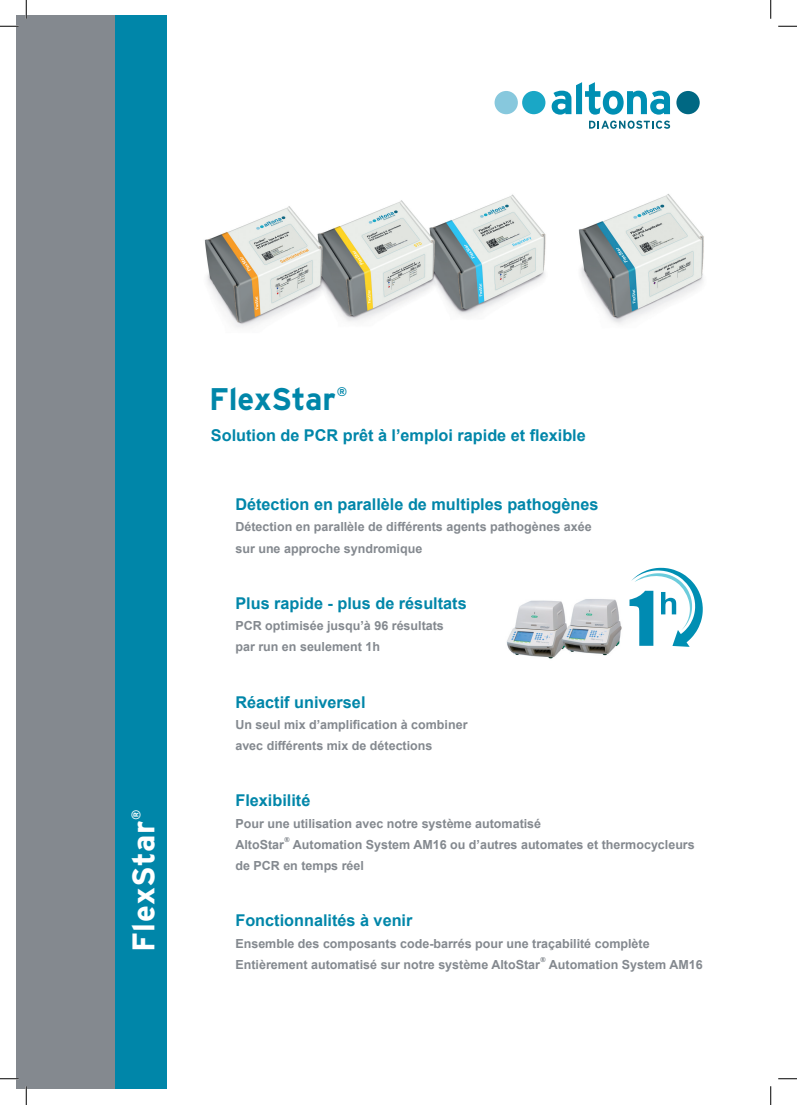
<style>
.page{position:relative;width:797px;height:1105px;background:#fff}
.page>*{position:absolute;margin:0;border:0;box-sizing:border-box;transform-origin:0 0}
.t1{font:700 31.25px "Interstate";letter-spacing:.02em;color:#fff}
.t2{font:700 31.25px "Interstate";color:#0086a9}
.t3{font:700 16.25px "Arial";color:#0086a9}
.t4{font:700 12.5px "Arial";color:#84898f}
.t5{font:700 12.5px "Interstate";color:#fff}
.t6{font:700 12.5px "Interstate";color:#0086a9}
.t7{font:700 7px "Open Sans";color:#84898f}
</style>
<div class="page">
<div style="left:16px;top:16px;width:140px;height:1073px;background:#84898f"></div>
<div style="left:116px;top:16px;width:51px;height:1073px;background:#0086a9"></div>
<svg style="left:629px;top:568px;width:73px;height:79px"></svg>
<img style="left:506px;top:599px;width:116px;height:60px">
<svg style="left:551px;top:82px;width:119px;height:33px"></svg>
<div style="left:494px;top:91px;width:24px;height:23px;background:#87c8dd;border-radius:50%"></div>
<div style="left:522px;top:91px;width:23px;height:23px;background:#1aa7c6;border-radius:50%"></div>
<div style="left:676px;top:91px;width:23px;height:23px;background:#006883;border-radius:50%"></div>
<svg style="left:589px;top:121px;width:81px;height:8px"></svg>
<img style="left:204px;top:194px;width:342px;height:134px">
<img style="left:578px;top:194px;width:126px;height:130px">
<svg style="left:0;top:25px;width:19px;height:2px"></svg>
<svg style="left:778px;top:25px;width:19px;height:2px"></svg>
<svg style="left:0;top:1078px;width:19px;height:1px"></svg>
<svg style="left:778px;top:1078px;width:19px;height:1px"></svg>
<svg style="left:25px;top:0;width:2px;height:19px"></svg>
<svg style="left:25px;top:1086px;width:2px;height:19px"></svg>
<svg style="left:770px;top:0;width:1px;height:19px"></svg>
<svg style="left:770px;top:1086px;width:1px;height:19px"></svg>
<p class="t5" style="left:129px;top:820px;width:12px;rotate:-90deg">®</p>
<p class="t1" style="left:126px;top:952px;width:132px;rotate:-90deg">FlexStar</p>
<p class="t2" style="left:209px;top:381px;width:128px">FlexStar</p>
<p class="t6" style="left:337px;top:384px;width:12px">®</p>
<p class="t3" style="left:211px;top:424px;width:376px">Solution de PCR prêt à l’emploi rapide et flexible</p>
<p class="t3" style="left:235px;top:493px;width:365px">Détection en parallèle de multiples pathogènes</p>
<p class="t4" style="left:235px;top:518px;width:358px">Détection en parallèle de différents agents pathogènes axée</p>
<p class="t4" style="left:235px;top:539px;width:188px">sur une approche syndromique</p>
<p class="t3" style="left:235px;top:592px;width:233px">Plus rapide - plus de résultats</p>
<p class="t4" style="left:235px;top:617px;width:210px">PCR optimisée jusqu’à 96 résultats</p>
<p class="t4" style="left:235px;top:638px;width:146px">par run en seulement 1h</p>
<p class="t3" style="left:235px;top:690px;width:132px">Réactif universel</p>
<p class="t4" style="left:235px;top:716px;width:234px">Un seul mix d’amplification à combiner</p>
<p class="t4" style="left:235px;top:737px;width:198px">avec différents mix de détections</p>
<p class="t3" style="left:235px;top:789px;width:76px">Flexibilité</p>
<p class="t4" style="left:235px;top:814px;width:307px">Pour une utilisation avec notre système automatisé</p>
<p class="t4" style="left:235px;top:836px;width:50px">AltoStar</p>
<p class="t7" style="left:284px;top:835px;width:7px">®</p>
<p class="t4" style="left:293px;top:836px;width:403px">Automation System AM16 ou d’autres automates et thermocycleurs</p>
<p class="t4" style="left:235px;top:857px;width:130px">de PCR en temps réel</p>
<p class="t3" style="left:235px;top:909px;width:178px">Fonctionnalités à venir</p>
<p class="t4" style="left:235px;top:934px;width:416px">Ensemble des composants code-barrés pour une traçabilité complète</p>
<p class="t4" style="left:235px;top:956px;width:306px">Entièrement automatisé sur notre système AltoStar</p>
<p class="t7" style="left:540px;top:955px;width:7px">®</p>
<p class="t4" style="left:549px;top:956px;width:155px">Automation System AM16</p>
</div>
